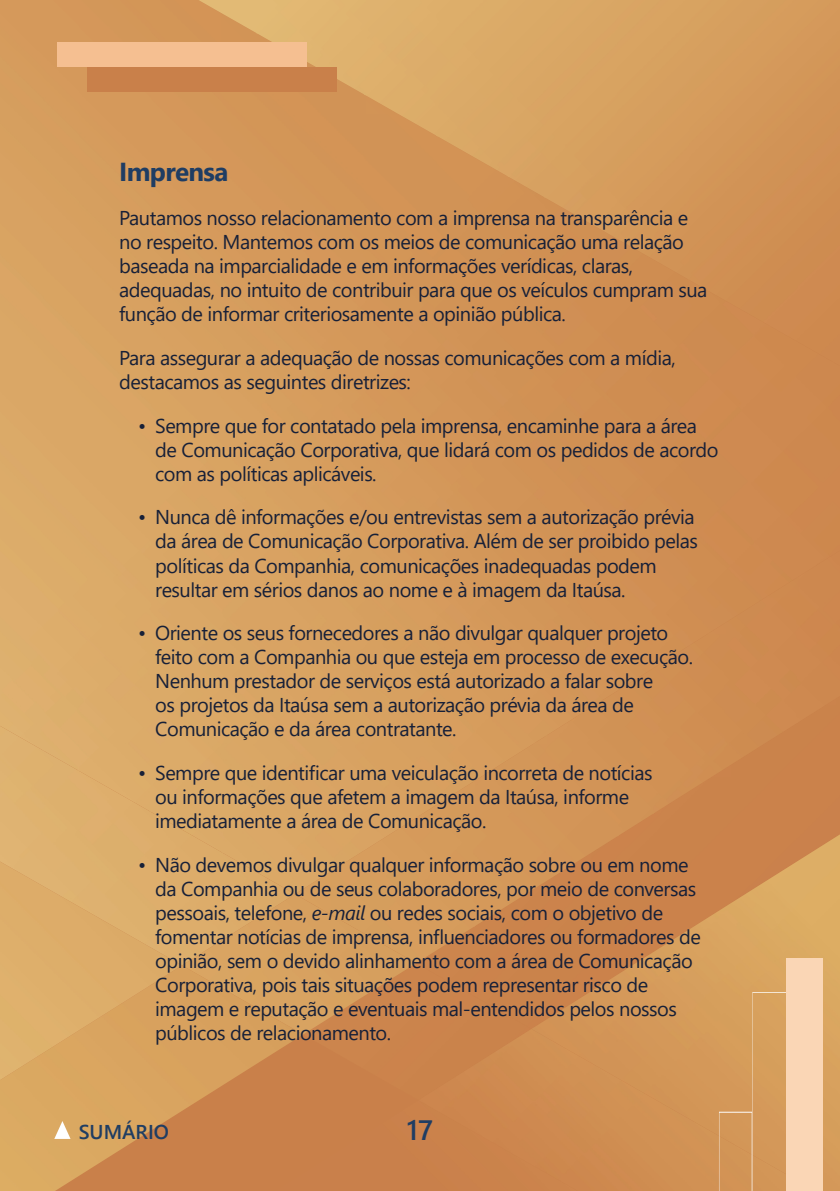
<style>
.page{position:relative;width:840px;height:1191px;background:#fff}
.page>*{position:absolute;margin:0;border:0;box-sizing:border-box;transform-origin:0 0}
.t1{font:600 28px "Segoe UI";color:#1f3d63}
.t2{font:700 26px "Segoe UI";letter-spacing:-.025em;color:#1f3d63}
.t3{font:20px/24px "Segoe UI";letter-spacing:-.025em;color:#172038}
.t4{font:600 20px "Segoe UI";color:#1f3d63}
.s1{font-style:italic}
</style>
<div class="page">
<img style="left:0;top:1034px;width:303px;height:157px">
<img style="left:0;top:965px;width:182px;height:115px">
<div style="left:303px;top:983px;width:147px;height:117px;background:#cb834c"></div>
<img style="left:182px;top:915px;width:234px;height:119px">
<img style="left:0;top:750px;width:295px;height:215px">
<div style="left:274px;top:1100px;width:144px;height:91px;background:#c9804a"></div>
<img style="left:418px;top:1029px;width:113px;height:162px">
<div style="left:450px;top:926px;width:81px;height:103px;background:#cb834c"></div>
<img style="left:416px;top:963px;width:35px;height:20px">
<div style="left:660px;top:777px;width:69px;height:57px;background:#ca834b"></div>
<div style="left:729px;top:768px;width:36px;height:66px;background:#ca834b"></div>
<div style="left:765px;top:705px;width:69px;height:129px;background:#cb824b"></div>
<img style="left:834px;top:700px;width:5px;height:134px">
<img style="left:725px;top:768px;width:6px;height:9px">
<svg style="left:833px;top:700px;width:3px;height:5px"></svg>
<div style="left:330px;top:817px;width:145px;height:146px;background:#d59c5c"></div>
<img style="left:295px;top:894px;width:36px;height:21px">
<img style="left:473px;top:782px;width:72px;height:144px">
<div style="left:545px;top:714px;width:72px;height:120px;background:#d29457"></div>
<img style="left:617px;top:714px;width:37px;height:120px">
<img style="left:438px;top:782px;width:37px;height:35px">
<img style="left:652px;top:646px;width:73px;height:168px">
<div style="left:724px;top:600px;width:73px;height:168px;background:#ce8a50"></div>
<div style="left:796px;top:600px;width:37px;height:123px;background:#ce884f"></div>
<img style="left:832px;top:555px;width:7px;height:145px">
<img style="left:221px;top:92px;width:146px;height:802px">
<img style="left:149px;top:0;width:74px;height:853px">
<div style="left:365px;top:136px;width:73px;height:713px;background:#d59a5b"></div>
<img style="left:78px;top:0;width:73px;height:812px">
<div style="left:437px;top:177px;width:37px;height:627px;background:#d49759"></div>
<img style="left:42px;top:0;width:37px;height:771px">
<div style="left:472px;top:177px;width:74px;height:605px;background:#d29457"></div>
<img style="left:0;top:0;width:44px;height:750px">
<div style="left:544px;top:239px;width:38px;height:497px;background:#d19255"></div>
<div style="left:580px;top:239px;width:73px;height:475px;background:#d08f53"></div>
<div style="left:652px;top:280px;width:38px;height:388px;background:#cf8d52"></div>
<div style="left:688px;top:301px;width:73px;height:345px;background:#cf8b51"></div>
<div style="left:760px;top:342px;width:73px;height:258px;background:#ce894f"></div>
<img style="left:832px;top:366px;width:7px;height:189px">
<img style="left:221px;top:34px;width:35px;height:8px">
<img style="left:531px;top:834px;width:308px;height:357px">
<img style="left:795px;top:0;width:44px;height:366px">
<img style="left:723px;top:0;width:74px;height:342px">
<img style="left:687px;top:0;width:38px;height:301px">
<img style="left:616px;top:0;width:73px;height:280px">
<img style="left:543px;top:0;width:74px;height:239px">
<div style="left:507px;top:0;width:38px;height:198px;background:#daa664"></div>
<img style="left:436px;top:0;width:73px;height:177px">
<img style="left:364px;top:0;width:73px;height:136px">
<img style="left:327px;top:0;width:38px;height:95px">
<div style="left:256px;top:0;width:73px;height:67px;background:#e1b772"></div>
<img style="left:198px;top:0;width:59px;height:34px">
<div style="left:718px;top:992px;width:67px;height:199px;background:#d59b5a"></div>
<div style="left:785px;top:958px;width:36px;height:233px;background:#fad6b5"></div>
<div style="left:87px;top:67px;width:249px;height:25px;background:#c9804a"></div>
<div style="left:57px;top:42px;width:249px;height:25px;background:#f5bf91"></div>
<svg style="left:54px;top:1121px;width:16px;height:18px"></svg>
<h2 class="t2" style="left:119px;top:147px;width:111px">Imprensa</h2>
<p class="t3" style="left:119px;top:204px;width:589px">Pautamos nosso relacionamento com a imprensa na transparência e no respeito. Mantemos com os meios de comunicação uma relação baseada na imparcialidade e em informações verídicas, claras, adequadas, no intuito de contribuir para que os veículos cumpram sua função de informar criteriosamente a opinião pública.</p>
<p class="t3" style="left:119px;top:344px;width:557px">Para assegurar a adequação de nossas comunicações com a mídia, destacamos as seguintes diretrizes:</p>
<p class="t3" style="left:155px;top:412px;width:564px;text-indent:-17px">• Sempre que for contatado pela imprensa, encaminhe para a área de Comunicação Corporativa, que lidará com os pedidos de acordo com as políticas aplicáveis.</p>
<p class="t3" style="left:155px;top:503px;width:544px;text-indent:-17px">• Nunca dê informações e/ou entrevistas sem a autorização prévia da área de Comunicação Corporativa. Além de ser proibido pelas políticas da Companhia, comunicações inadequadas podem resultar em sérios danos ao nome e à imagem da Itaúsa.</p>
<p class="t3" style="left:155px;top:619px;width:539px;text-indent:-17px">• Oriente os seus fornecedores a não divulgar qualquer projeto feito com a Companhia ou que esteja em processo de execução.<br>Nenhum prestador de serviços está autorizado a falar sobre<br>os projetos da Itaúsa sem a autorização prévia da área de Comunicação e da área contratante.</p>
<p class="t3" style="left:155px;top:759px;width:498px;text-indent:-17px">• Sempre que identificar uma veiculação incorreta de notícias ou informações que afetem a imagem da Itaúsa, informe imediatamente a área de Comunicação.</p>
<p class="t3" style="left:155px;top:851px;width:547px;text-indent:-17px">• Não devemos divulgar qualquer informação sobre ou em nome da Companhia ou de seus colaboradores, por meio de conversas pessoais, telefone, <span class="s1">e-mail</span> ou redes sociais, com o objetivo de fomentar notícias de imprensa, influenciadores ou formadores de opinião, sem o devido alinhamento com a área de Comunicação Corporativa, pois tais situações podem representar risco de imagem e reputação e eventuais mal-entendidos pelos nossos públicos de relacionamento.</p>
<p class="t4" style="left:79px;top:1113px;width:92px">SUMÁRIO</p>
<h1 class="t1" style="left:406px;top:1103px;width:28px">17</h1>
</div>
